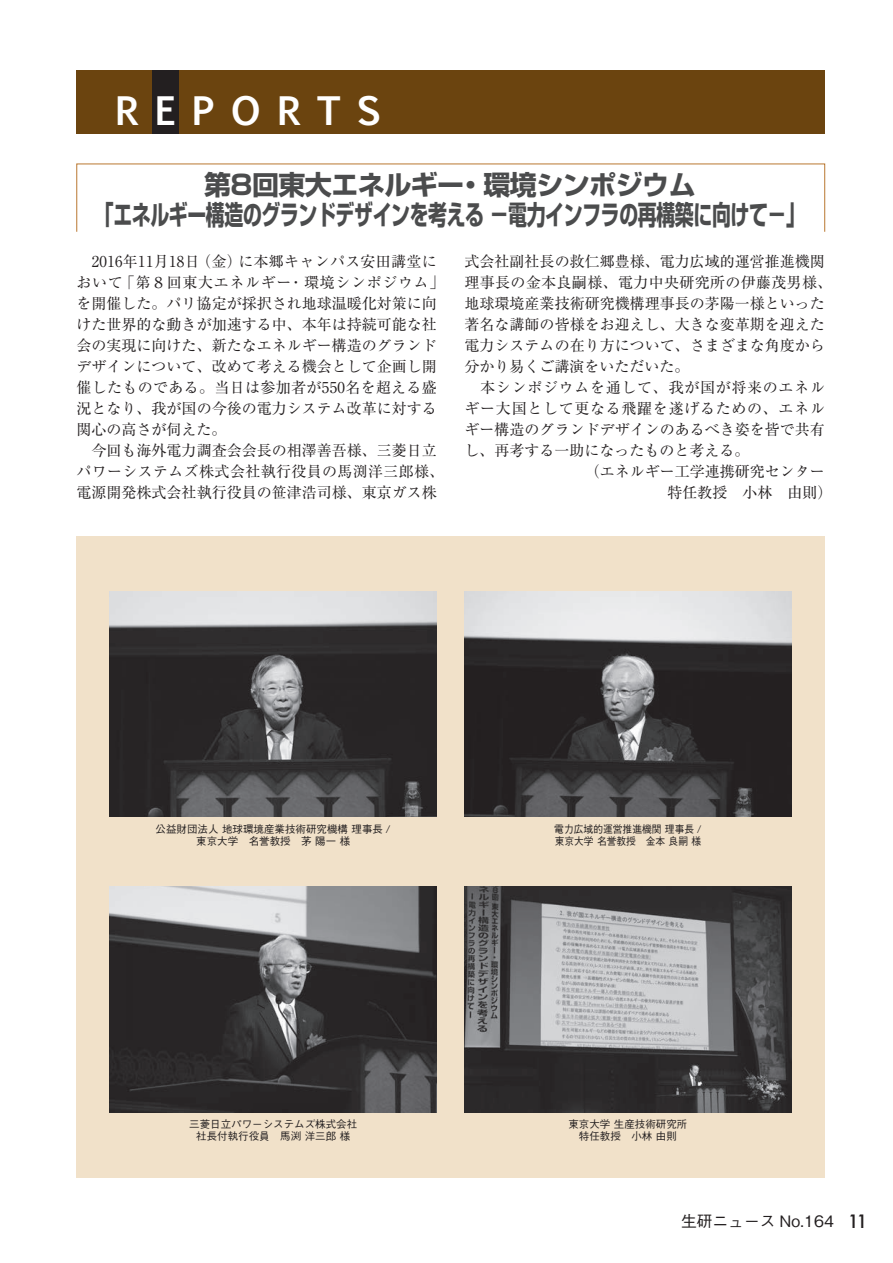
<style>
.page{position:relative;width:893px;height:1263px;background:#fff}
.page>*{position:absolute;margin:0;border:0;box-sizing:border-box;transform-origin:0 0}
.t1{font:700 37.5px "Euphemia UCAS";letter-spacing:.42em;color:#fff}
.t2{font:700 27px/30px "Shin Go Pro";letter-spacing:-.02em;color:#4b4c4d;text-align:center}
.t3{font:500 15.75px "Gothic BBB Pro";color:#231f20}
.t4{font:15px/21px "Ryumin Pro";color:#231f20}
.t5{font:15px "Ryumin Pro";letter-spacing:.045em;color:#231f20}
.t6{font:15px "Ryumin Pro";letter-spacing:.025em;color:#231f20}
.t7{font:500 10.5px/12px "Gothic BBB Pr 5";color:#231f20;text-align:center}
.t8{font:500 10.5px/12px "Gothic BBB Pr 5";color:#231f20;scale:.93 1}
.s1{font-family:"Futura";font-size:18px}
</style>
<div class="page">
<div style="left:77px;top:70px;width:748px;height:64px;background:#6b440f"></div>
<div style="left:152px;top:70px;width:26px;height:64px;background:#231f20"></div>
<div style="left:77px;top:537px;width:748px;height:641px;background:#f1e1c9"></div>
<img style="left:109px;top:591px;width:328px;height:225px">
<img style="left:464px;top:591px;width:328px;height:225px">
<img style="left:464px;top:887px;width:328px;height:225px">
<img style="left:109px;top:887px;width:328px;height:225px">
<h1 class="t1" style="left:115px;top:83px;width:268px">REPORTS</h1>
<h2 class="t2" style="left:95px;top:167px;width:712px">第8回東大エネルギー・環境シンポジウム<br>「エネルギー構造のグランドデザインを考える －電力インフラの再構築に向けて－」</h2>
<p class="t4" style="left:77px;top:250px;width:369px">　2016年11月18日（金）に本郷キャンパス安田講堂において「第８回東大エネルギー・環境シンポジウム」を開催した。パリ協定が採択され地球温暖化対策に向けた世界的な動きが加速する中、本年は持続可能な社会の実現に向けた、新たなエネルギー構造のグランドデザインについて、改めて考える機会として企画し開催したものである。当日は参加者が550名を超える盛況となり、我が国の今後の電力システム改革に対する関心の高さが伺えた。<br>　今回も海外電力調査会会長の相澤善吾様、三菱日立パワーシステムズ株式会社執行役員の馬渕洋三郎様、電源開発株式会社執行役員の笹津浩司様、東京ガス株</p>
<p class="t4" style="left:465px;top:250px;width:362px">式会社副社長の救仁郷豊様、電力広域的運営推進機関</p>
<p class="t6" style="left:465px;top:271px;width:369px">理事長の金本良嗣様、電力中央研究所の伊藤茂男様、</p>
<p class="t4" style="left:465px;top:292px;width:362px">地球環境産業技術研究機構理事長の茅陽一様といった</p>
<p class="t4" style="left:465px;top:313px;width:362px">著名な講師の皆様をお迎えし、大きな変革期を迎えた</p>
<p class="t4" style="left:465px;top:334px;width:362px">電力システムの在り方について、さまざまな角度から</p>
<p class="t4" style="left:465px;top:355px;width:226px">分かり易くご講演をいただいた。</p>
<p class="t5" style="left:465px;top:376px;width:362px">　本シンポジウムを通して、我が国が将来のエネル</p>
<p class="t5" style="left:465px;top:397px;width:362px">ギー大国として更なる飛躍を遂げるための、エネル</p>
<p class="t4" style="left:465px;top:418px;width:362px">ギー構造のグランドデザインのあるべき姿を皆で共有</p>
<p class="t4" style="left:465px;top:439px;width:286px">し、再考する一助になったものと考える。</p>
<p class="t4" style="left:585px;top:460px;width:256px">（エネルギー工学連携研究センター　</p>
<p class="t4" style="left:667px;top:481px;width:166px">特任教授　小林　由則）</p>
<p class="t7" style="left:156px;top:822px;width:237px">公益財団法人 地球環境産業技術研究機構 理事長 /東京大学　名誉教授　茅 陽一 様</p>
<p class="t8" style="left:554px;top:822px;width:160px">電力広域的運営推進機関 理事長 /東京大学 名誉教授　金本 良嗣 様</p>
<p class="t7" style="left:189px;top:1117px;width:170px">三菱日立パワーシステムズ株式会社社長付執行役員　馬渕 洋三郎 様</p>
<p class="t7" style="left:568px;top:1117px;width:120px">東京大学 生産技術研究所特任教授　小林 由則</p>
<p class="t3" style="left:681px;top:1208px;width:188px">生研ニュース No.164 <span class="s1">11</span></p>
</div>
